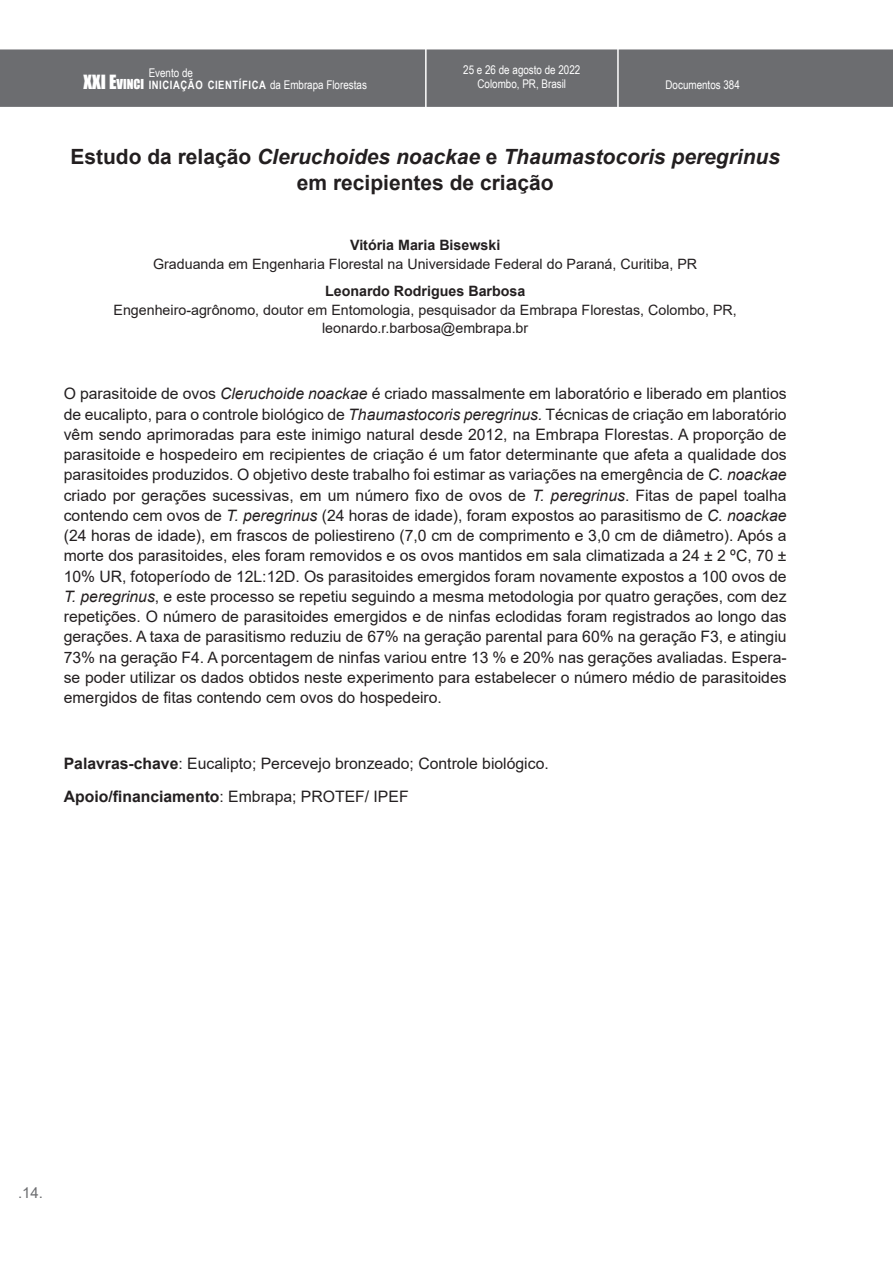
<style>
.page{position:relative;width:893px;height:1263px;background:#fff}
.page>*{position:absolute;margin:0;border:0;box-sizing:border-box;transform-origin:0 0}
.Doc_resumo_titulo{font:italic 700 21px/25.5px "Arial";color:#231f20;text-align:center}
.Doc_resumo_texto{font:15.75px/20.2px "Arial";color:#231f20;text-align:justify}
.t1{font:15px "Arial";color:#6c6d70}
.Doc_resumo_autores{font:14.25px/18.8px "Arial";color:#231f20;text-align:center}
.t2{font:12px "Arial Narrow";color:#fff}
.t3{font:700 11.55px "Arial Narrow";letter-spacing:.05em;color:#fff}
.s1{font-family:"Impact";font-weight:400;font-size:18px}
.s2{font-family:"Impact";font-weight:400;font-size:12.6px}
.s3{font-weight:400;font-size:12px}
.s4{font-style:normal}
.s5{font-weight:700}
.s6{font-style:italic}
</style>
<div class="page">
<div style="left:0;top:49px;width:893px;height:58px;background:#6c6d70"></div>
<hr style="left:425px;top:39px;width:2px;height:73px;background:#fff">
<hr style="left:617px;top:43px;width:2px;height:73px;background:#fff">
<p class="t2" style="left:463px;top:61px;width:119px">25 e 26 de agosto de 2022</p>
<p class="t2" style="left:149px;top:64px;width:46px">Evento de</p>
<p class="t3" style="left:83px;top:76px;width:285px"><span class="s1">XXI E</span><span class="s2">VINCI</span> INICIAÇÃO CIENTÍFICA <span class="s3">da Embrapa Florestas</span></p>
<p class="t2" style="left:478px;top:75px;width:90px">Colombo, PR, Brasil</p>
<p class="t2" style="left:665px;top:75px;width:76px">Documentos 384</p>
<p class="Doc_resumo_titulo" style="left:70px;top:145px;width:711px"><span class="s4">Estudo da relação</span> Cleruchoides noackae <span class="s4">e</span> Thaumastocoris peregrinus <span class="s4">em recipientes de criação</span></p>
<p class="Doc_resumo_autores" style="left:153px;top:235px;width:546px"><span class="s5">Vitória Maria Bisewski<br></span>Graduanda em Engenharia Florestal na Universidade Federal do Paraná, Curitiba, PR</p>
<p class="Doc_resumo_autores" style="left:114px;top:281px;width:625px"><span class="s5">Leonardo Rodrigues Barbosa<br></span>Engenheiro-agrônomo, doutor em Entomologia, pesquisador da Embrapa Florestas, Colombo, PR, leonardo.r.barbosa@embrapa.br</p>
<p class="Doc_resumo_texto" style="left:64px;top:384px;width:724px">O parasitoide de ovos <span class="s6">Cleruchoide noackae</span> é criado massalmente em laboratório e liberado em plantios de eucalipto, para o controle biológico de <span class="s6">Thaumastocoris peregrinus.</span> Técnicas de criação em laboratório vêm sendo aprimoradas para este inimigo natural desde 2012, na Embrapa Florestas. A proporção de parasitoide e hospedeiro em recipientes de criação é um fator determinante que afeta a qualidade dos parasitoides produzidos. O objetivo deste trabalho foi estimar as variações na emergência de <span class="s6">C. noackae </span>criado por gerações sucessivas, em um número fixo de ovos de <span class="s6">T. peregrinus</span>. Fitas de papel toalha contendo cem ovos de <span class="s6">T. peregrinus</span> (24 horas de idade), foram expostos ao parasitismo de <span class="s6">C. noackae </span>(24 horas de idade), em frascos de poliestireno (7,0 cm de comprimento e 3,0 cm de diâmetro). Após a morte dos parasitoides, eles foram removidos e os ovos mantidos em sala climatizada a 24 ± 2 ºC, 70 ± 10% UR, fotoperíodo de 12L:12D. Os parasitoides emergidos foram novamente expostos a 100 ovos de <span class="s6">T. peregrinus</span>, e este processo se repetiu seguindo a mesma metodologia por quatro gerações, com dez repetições. O número de parasitoides emergidos e de ninfas eclodidas foram registrados ao longo das gerações. A taxa de parasitismo reduziu de 67% na geração parental para 60% na geração F3, e atingiu 73% na geração F4. A porcentagem de ninfas variou entre 13 % e 20% nas gerações avaliadas. Espera&shy;se poder utilizar os dados obtidos neste experimento para estabelecer o número médio de parasitoides emergidos de fitas contendo cem ovos do hospedeiro.</p>
<p class="Doc_resumo_texto" style="left:64px;top:753px;width:487px"><span class="s5">Palavras-chave</span>: Eucalipto; Percevejo bronzeado; Controle biológico.</p>
<p class="Doc_resumo_texto" style="left:64px;top:786px;width:346px"><span class="s5">Apoio/financiamento</span>: Embrapa; PROTEF/ IPEF</p>
<p class="t1" style="left:18px;top:1182px;width:27px">.14.</p>
</div>
